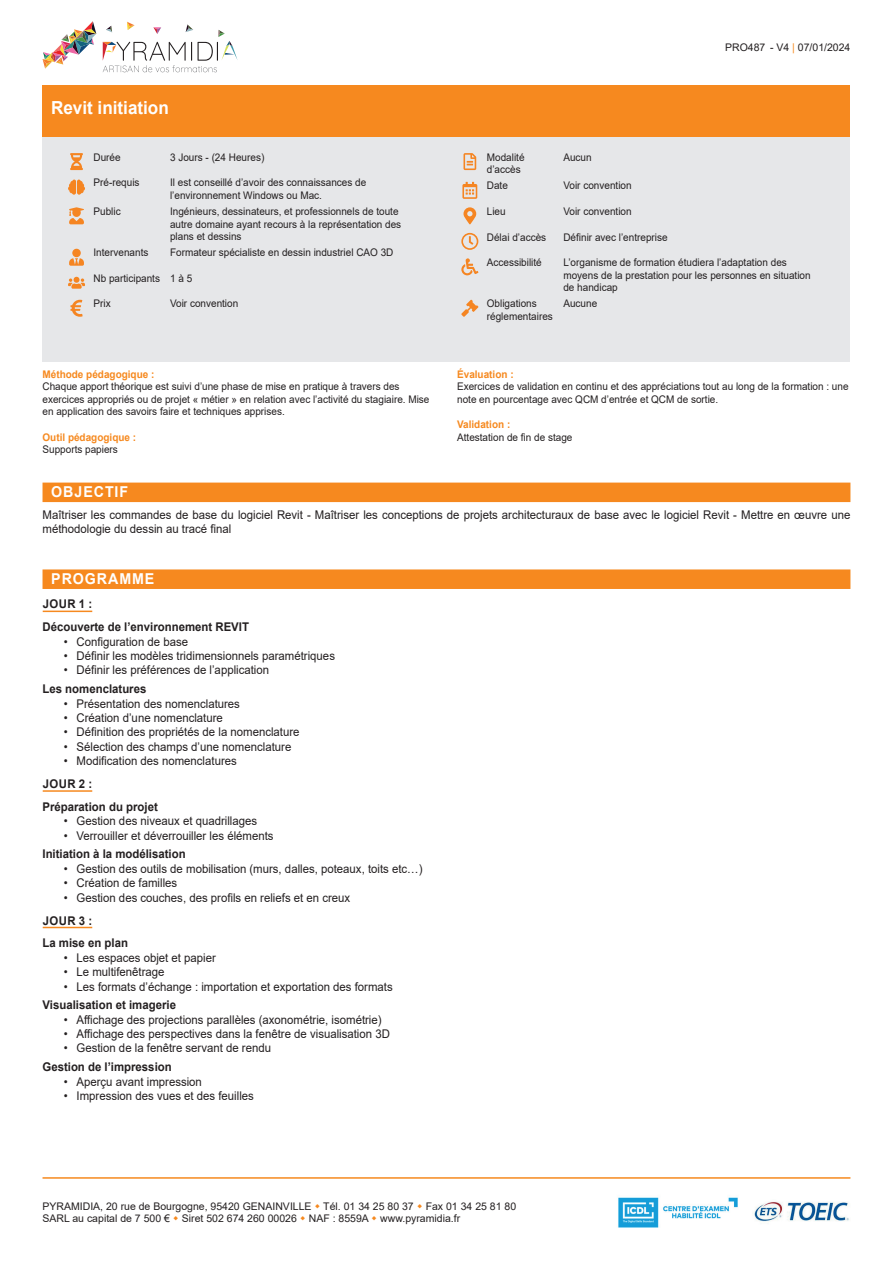
<style>
.page{position:relative;width:893px;height:1263px;background:#fff}
.page>*{position:absolute;margin:0;border:0;box-sizing:border-box;transform-origin:0 0}
.t1{font:700 18px "Arial";color:#fff;scale:.95 1}
.t2{font:700 15px "Arial";letter-spacing:.065em;color:#fff;scale:.95 1}
.t3{font:12px/14.4px "Arial";color:#231f20;scale:.95 1}
.t4{font:700 12px/23px "Arial";color:#231f20;scale:.95 1}
.t5{font:10.5px/12.6px "Arial";color:#231f20;scale:.95 1}
.t6{font:10.5px/12.6px "Arial";color:#231f20}
.t7{font:700 10.5px "Arial";color:#f6891f;scale:.95 1}
.s1{color:#f6891f}
</style>
<div class="page">
<hr style="left:43px;top:1177px;width:807px;height:2px;background:#f6891f">
<div style="left:43px;top:483px;width:807px;height:19px;background:#f6891f"></div>
<div style="left:43px;top:569px;width:807px;height:20px;background:#f6891f"></div>
<div style="left:43px;top:136px;width:807px;height:225px;background:#e6e7e9"></div>
<img style="left:618px;top:1197px;width:120px;height:31px">
<img style="left:754px;top:1202px;width:95px;height:20px">
<svg style="left:43px;top:21px;width:53px;height:48px"></svg>
<svg style="left:103px;top:22px;width:135px;height:50px"></svg>
<div style="left:43px;top:85px;width:807px;height:51px;background:#f6891f"></div>
<hr style="left:43px;top:611px;width:49px;height:1px;background:#f6891f">
<hr style="left:43px;top:790px;width:49px;height:2px;background:#f6891f">
<hr style="left:43px;top:927px;width:49px;height:1px;background:#f6891f">
<svg style="left:70px;top:153px;width:13px;height:17px"></svg>
<svg style="left:68px;top:180px;width:17px;height:15px"></svg>
<svg style="left:69px;top:207px;width:15px;height:17px"></svg>
<svg style="left:69px;top:249px;width:15px;height:17px"></svg>
<svg style="left:68px;top:277px;width:17px;height:12px"></svg>
<svg style="left:70px;top:300px;width:13px;height:17px"></svg>
<svg style="left:463px;top:153px;width:13px;height:17px"></svg>
<svg style="left:462px;top:182px;width:15px;height:17px"></svg>
<svg style="left:463px;top:207px;width:13px;height:17px"></svg>
<svg style="left:461px;top:233px;width:17px;height:17px"></svg>
<svg style="left:461px;top:258px;width:17px;height:17px"></svg>
<svg style="left:461px;top:300px;width:17px;height:17px"></svg>
<h1 class="t1" style="left:51px;top:95px;width:126px">Revit initiation</h1>
<p class="t5" style="left:94px;top:151px;width:30px">Durée</p>
<p class="t5" style="left:170px;top:151px;width:101px">3 Jours - (24 Heures)</p>
<p class="t5" style="left:94px;top:176px;width:50px">Pré-requis</p>
<p class="t5" style="left:170px;top:176px;width:208px">Il est conseillé d’avoir des connaissances de l’environnement Windows ou Mac.</p>
<p class="t5" style="left:94px;top:205px;width:30px">Public</p>
<p class="t5" style="left:170px;top:205px;width:245px">Ingénieurs, dessinateurs, et professionnels de toute autre domaine ayant recours à la représentation des plans et dessins</p>
<p class="t5" style="left:94px;top:246px;width:59px">Intervenants</p>
<p class="t5" style="left:170px;top:246px;width:237px">Formateur spécialiste en dessin industriel CAO 3D</p>
<p class="t5" style="left:94px;top:272px;width:105px">Nb participants 1 à 5</p>
<p class="t5" style="left:94px;top:297px;width:20px">Prix</p>
<p class="t5" style="left:170px;top:297px;width:73px">Voir convention</p>
<p class="t7" style="left:43px;top:366px;width:119px">Méthode pédagogique :</p>
<p class="t5" style="left:43px;top:380px;width:409px">Chaque apport théorique est suivi d’une phase de mise en pratique à travers des exercices appropriés ou de projet « métier » en relation avec l’activité du stagiaire. Mise en application des savoirs faire et techniques apprises.</p>
<p class="t7" style="left:43px;top:429px;width:100px">Outil pédagogique :</p>
<p class="t5" style="left:43px;top:443px;width:81px">Supports papiers</p>
<p class="t2" style="left:51px;top:481px;width:83px">OBJECTIF</p>
<p class="t6" style="left:725px;top:41px;width:127px">PRO487 - V4 <span class="s1">|</span> 07/01/2024</p>
<p class="t5" style="left:487px;top:151px;width:41px">Modalité d’accès</p>
<p class="t5" style="left:563px;top:151px;width:31px">Aucun</p>
<p class="t5" style="left:487px;top:179px;width:24px">Date</p>
<p class="t5" style="left:563px;top:179px;width:73px">Voir convention</p>
<p class="t5" style="left:487px;top:205px;width:21px">Lieu</p>
<p class="t5" style="left:563px;top:205px;width:73px">Voir convention</p>
<p class="t5" style="left:487px;top:230px;width:64px">Délai d’accès</p>
<p class="t5" style="left:563px;top:230px;width:111px">Définir avec l’entreprise</p>
<p class="t5" style="left:487px;top:256px;width:59px">Accessibilité</p>
<p class="t5" style="left:563px;top:256px;width:262px">L’organisme de formation étudiera l’adaptation des moyens de la prestation pour les personnes en situation de handicap</p>
<p class="t5" style="left:487px;top:297px;width:71px">Obligations réglementaires</p>
<p class="t5" style="left:563px;top:297px;width:37px">Aucune</p>
<p class="t7" style="left:457px;top:366px;width:61px">Évaluation :</p>
<p class="t5" style="left:457px;top:380px;width:414px">Exercices de validation en continu et des appréciations tout au long de la formation : une note en pourcentage avec QCM d’entrée et QCM de sortie.</p>
<p class="t7" style="left:457px;top:417px;width:58px">Validation :</p>
<p class="t5" style="left:457px;top:431px;width:123px">Attestation de fin de stage</p>
<p class="t3" style="left:43px;top:507px;width:852px">Maîtriser les commandes de base du logiciel Revit - Maîtriser les conceptions de projets architecturaux de base avec le logiciel Revit - Mettre en œuvre une méthodologie du dessin au tracé final</p>
<p class="t2" style="left:51px;top:568px;width:110px">PROGRAMME</p>
<p class="t4" style="left:43px;top:593px;width:219px">JOUR 1 :<br>Découverte de l’environnement REVIT</p>
<p class="t3" style="left:64px;top:634px;width:132px">• Configuration de base</p>
<p class="t3" style="left:64px;top:648px;width:287px">• Définir les modèles tridimensionnels paramétriques</p>
<p class="t3" style="left:64px;top:663px;width:218px">• Définir les préférences de l’application</p>
<p class="t4" style="left:43px;top:677px;width:111px">Les nomenclatures</p>
<p class="t3" style="left:64px;top:696px;width:187px">• Présentation des nomenclatures</p>
<p class="t3" style="left:64px;top:710px;width:169px">• Création d’une nomenclature</p>
<p class="t3" style="left:64px;top:725px;width:250px">• Définition des propriétés de la nomenclature</p>
<p class="t3" style="left:64px;top:739px;width:241px">• Sélection des champs d’une nomenclature</p>
<p class="t3" style="left:64px;top:754px;width:184px">• Modification des nomenclatures</p>
<p class="t4" style="left:43px;top:772px;width:123px">JOUR 2 :<br>Préparation du projet</p>
<p class="t3" style="left:64px;top:814px;width:205px">• Gestion des niveaux et quadrillages</p>
<p class="t3" style="left:64px;top:828px;width:222px">• Verrouiller et déverrouiller les éléments</p>
<p class="t4" style="left:43px;top:843px;width:152px">Initiation à la modélisation</p>
<p class="t3" style="left:64px;top:861px;width:379px">• Gestion des outils de mobilisation (murs, dalles, poteaux, toits etc…)</p>
<p class="t3" style="left:64px;top:876px;width:121px">• Création de familles</p>
<p class="t3" style="left:64px;top:890px;width:303px">• Gestion des couches, des profils en reliefs et en creux</p>
<p class="t4" style="left:43px;top:909px;width:92px">JOUR 3 :<br>La mise en plan</p>
<p class="t3" style="left:64px;top:950px;width:162px">• Les espaces objet et papier</p>
<p class="t3" style="left:64px;top:965px;width:108px">• Le multifenêtrage</p>
<p class="t3" style="left:64px;top:979px;width:348px">• Les formats d’échange : importation et exportation des formats</p>
<p class="t4" style="left:43px;top:994px;width:142px">Visualisation et imagerie</p>
<p class="t3" style="left:64px;top:1012px;width:336px">• Affichage des projections parallèles (axonométrie, isométrie)</p>
<p class="t3" style="left:64px;top:1026px;width:345px">• Affichage des perspectives dans la fenêtre de visualisation 3D</p>
<p class="t3" style="left:64px;top:1041px;width:220px">• Gestion de la fenêtre servant de rendu</p>
<p class="t4" style="left:43px;top:1055px;width:138px">Gestion de l’impression</p>
<p class="t3" style="left:64px;top:1074px;width:147px">• Aperçu avant impression</p>
<p class="t3" style="left:64px;top:1088px;width:202px">• Impression des vues et des feuilles</p>
<p class="t6" style="left:43px;top:1200px;width:475px">PYRAMIDIA, 20 rue de Bourgogne, 95420 GENAINVILLE Tél. 01 34 25 80 37 Fax 01 34 25 81 80<br>SARL au capital de 7 500 € Siret 502 674 260 00026 NAF : 8559A www.pyramidia.fr</p>
</div>
